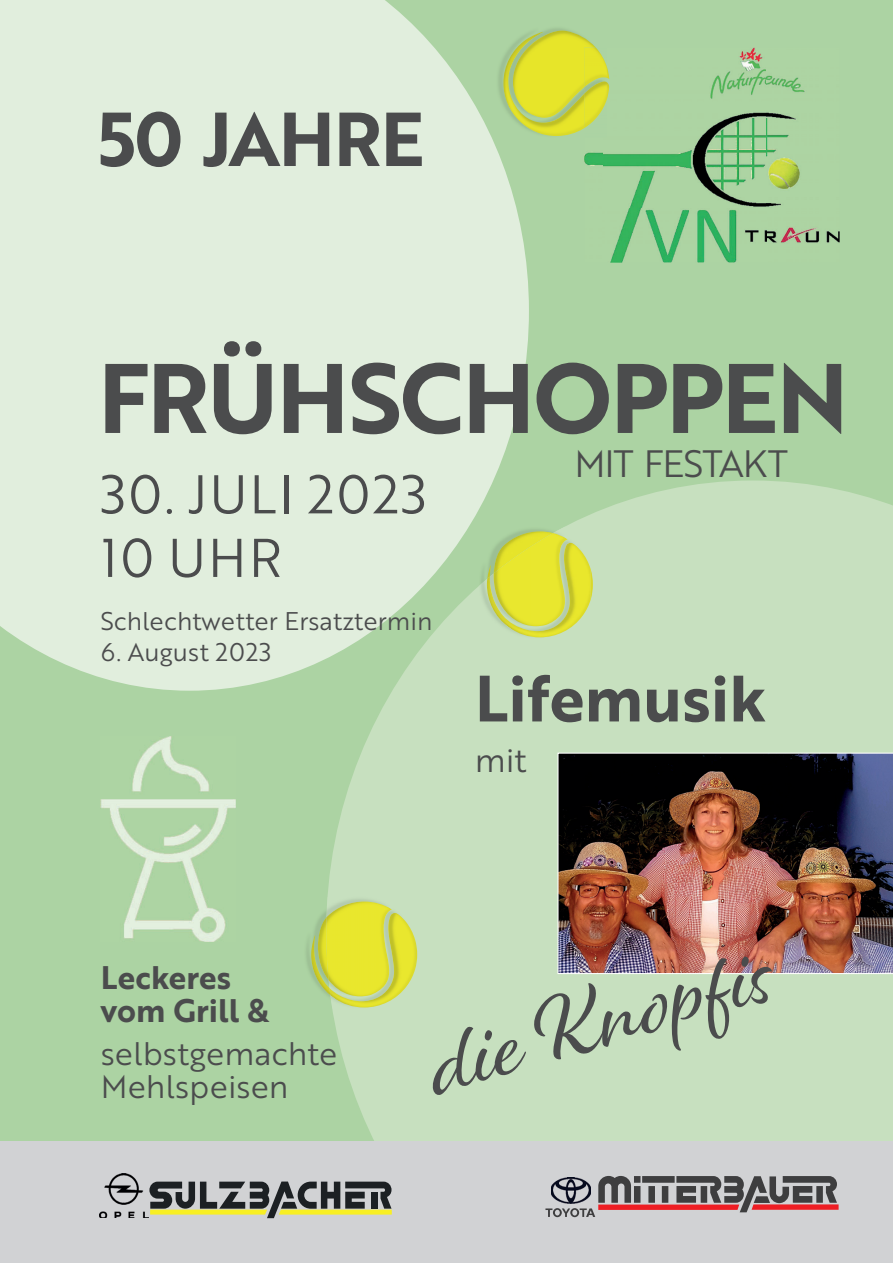
<style>
.page{position:relative;width:893px;height:1263px;background:#fff}
.page>*{position:absolute;margin:0;border:0;box-sizing:border-box;transform-origin:0 0}
.t1{font:95.85px "Brother 1816 Bold";letter-spacing:-.02em;color:#4b4c4d}
.t2{font:95.4px "Alisha";color:#4b4c4d}
.t3{font:74.1px "Brother 1816 Bold";letter-spacing:-.02em;color:#4b4c4d}
.t4{font:63.6px "Brother 1816 Bold";color:#4b4c4d}
.t5{font:52.95px/63.6px "Brother 1816 Book";letter-spacing:.04em;color:#4b4c4d}
.t6{font:37.05px "Brother 1816 Book";letter-spacing:-.03em;color:#4b4c4d}
.t7{font:32.85px "Brother 1816 Book";color:#4b4c4d}
.t8{font:31.8px/32.8px "Brother 1816 Book";color:#4b4c4d}
.t9{font:31.8px/32.8px "Brother 1816 Bold";color:#4b4c4d}
.t10{font:24.9px "Brother 1816 Book";color:#4b4c4d}
</style>
<div class="page">
<div style="left:0;top:0;width:892px;height:1263px;background:#acd3a3"></div>
<div style="left:0;top:0;width:529px;height:691px;background:#e1eedd"></div>
<svg style="left:326px;top:480px;width:566px;height:661px;background:#c6dfbe"></svg>
<img style="left:602px;top:47px;width:237px;height:216px">
<img style="left:584px;top:152px;width:18px;height:14px">
<img style="left:101px;top:737px;width:135px;height:205px">
<img style="left:495px;top:26px;width:74px;height:111px">
<img style="left:602px;top:128px;width:5px;height:9px">
<img style="left:503px;top:32px;width:81px;height:104px">
<img style="left:584px;top:87px;width:23px;height:41px">
<svg style="left:607px;top:67px;width:2px;height:32px"></svg>
<img style="left:513px;top:31px;width:83px;height:87px">
<img style="left:584px;top:47px;width:23px;height:40px">
<img style="left:479px;top:527px;width:112px;height:112px">
<img style="left:591px;top:570px;width:2px;height:29px">
<img style="left:487px;top:543px;width:104px;height:94px">
<img style="left:494px;top:531px;width:59px;height:2px">
<img style="left:494px;top:533px;width:73px;height:93px">
<img style="left:326px;top:897px;width:89px;height:112px">
<img style="left:415px;top:940px;width:2px;height:29px">
<img style="left:311px;top:935px;width:15px;height:60px">
<img style="left:329px;top:913px;width:86px;height:95px">
<img style="left:318px;top:917px;width:8px;height:63px">
<img style="left:326px;top:902px;width:66px;height:94px">
<img style="left:557px;top:753px;width:335px;height:221px">
<div style="left:0;top:1141px;width:892px;height:122px;background:#d1d2d4"></div>
<img style="left:99px;top:1174px;width:49px;height:44px">
<svg style="left:149px;top:1182px;width:243px;height:36px"></svg>
<svg style="left:545px;top:1176px;width:293px;height:41px"></svg>
<h3 class="t3" style="left:98px;top:97px;width:328px">50 JAHRE</h3>
<h1 class="t1" style="left:98px;top:344px;width:752px">FRÜHSCHOPPEN</h1>
<h3 class="t6" style="left:574px;top:443px;width:215px">MIT FESTAKT</h3>
<h3 class="t5" style="left:101px;top:463px;width:327px">30. JULI 2023<br>10 UHR</h3>
<p class="t10" style="left:101px;top:607px;width:333px">Schlechtwetter Ersatztermin</p>
<p class="t10" style="left:101px;top:637px;width:172px">6. August 2023</p>
<h3 class="t4" style="left:475px;top:662px;width:293px">Lifemusik</h3>
<h3 class="t7" style="left:475px;top:741px;width:53px">mit</h3>
<p class="t9" style="left:101px;top:962px;width:170px">Leckeres vom Grill &amp;</p>
<p class="t8" style="left:101px;top:1038px;width:238px">selbstgemachte<br>Mehlspeisen</p>
<h2 class="t2" style="left:416px;top:1009px;width:354px;rotate:-16deg">die Knopfis</h2>
</div>
